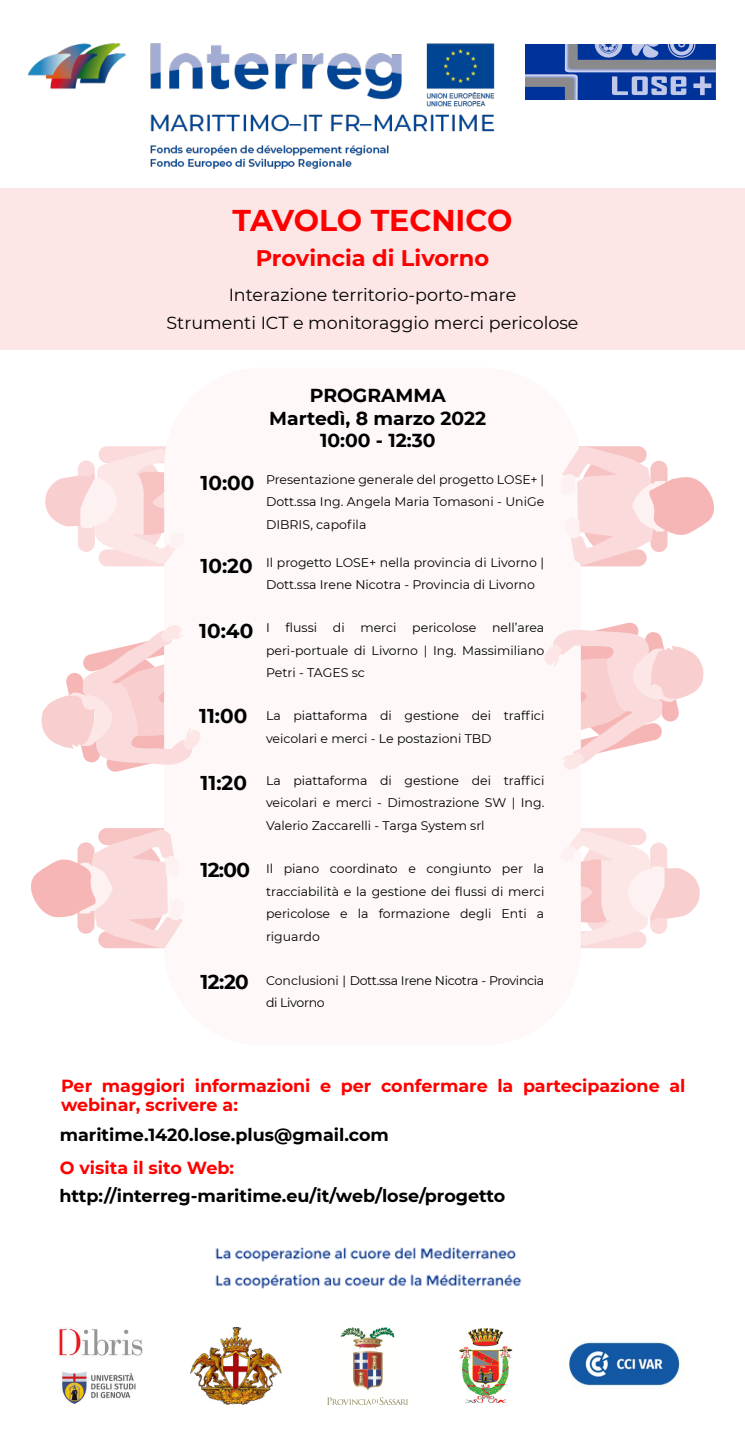
<style>
.page{position:relative;width:745px;height:1442px;background:#fff}
.page>*{position:absolute;margin:0;border:0;box-sizing:border-box;transform-origin:0 0}
.t1{font:700 30px "Montserrat";color:#f00}
.t2{font:700 22.5px "Montserrat";color:#f00}
.t3{font:700 20px "Montserrat";color:#000}
.t4{font:700 18.75px/22.5px "Montserrat";color:#000;text-align:center}
.t5{font:700 17.5px/19px "Montserrat";color:#f00}
.t6{font:700 17.5px "Montserrat";color:#010000}
.t7{font:17.5px/27.5px "Montserrat";color:#000;text-align:center}
.t8{font:12.5px/22.5px "Montserrat";color:#000;text-align:justify}
.t9{font:12.5px/22.5px "Montserrat";letter-spacing:-.025em;color:#000}
.s1{font-weight:700;font-size:20px}
</style>
<div class="page">
<svg style="left:31px;top:446px;width:683px;height:503px"></svg>
<div style="left:0;top:189px;width:744px;height:161px;background:#fce6e6"></div>
<img style="left:0;top:43px;width:527px;height:146px">
<img style="left:525px;top:44px;width:189px;height:56px">
<img style="left:57px;top:1327px;width:86px;height:77px">
<img style="left:190px;top:1327px;width:91px;height:77px">
<img style="left:328px;top:1327px;width:79px;height:77px">
<img style="left:459px;top:1328px;width:53px;height:75px">
<img style="left:567px;top:1342px;width:113px;height:46px">
<img style="left:215px;top:1247px;width:307px;height:42px">
<h1 class="t1" style="left:232px;top:199px;width:281px">TAVOLO TECNICO</h1>
<h2 class="t2" style="left:255px;top:242px;width:235px">Provincia di Livorno</h2>
<h3 class="t7" style="left:166px;top:281px;width:413px">Interazione territorio-porto-mare<br>Strumenti ICT e monitoraggio merci pericolose</h3>
<h3 class="t4" style="left:269px;top:383px;width:218px">PROGRAMMA<br>Martedì, 8 marzo 2022<br>10:00 - 12:30</h3>
<p class="t8" style="left:266px;top:468px;width:280px;text-indent:-65px"><span class="s1">10:00</span> Presentazione generale del progetto LOSE+ | Dott.ssa Ing. Angela Maria Tomasoni - UniGe DIBRIS, capofila</p>
<p class="t8" style="left:266px;top:550px;width:279px;text-indent:-65px"><span class="s1">10:20</span> Il progetto LOSE+ nella provincia di Livorno |<br>Dott.ssa Irene Nicotra - Provincia di Livorno</p>
<h3 class="t3" style="left:199px;top:616px;width:72px">10:40 <sup>I</sup></h3>
<p class="t8" style="left:285px;top:616px;width:33px">flussi</p>
<p class="t8" style="left:332px;top:616px;width:13px">di</p>
<p class="t8" style="left:360px;top:616px;width:38px">merci</p>
<p class="t8" style="left:412px;top:616px;width:65px">pericolose</p>
<p class="t8" style="left:266px;top:616px;width:280px;text-indent:226px">nell’area peri-portuale di Livorno | Ing. Massimiliano Petri - TAGES sc</p>
<p class="t8" style="left:266px;top:704px;width:280px;text-indent:-67px"><span class="s1">11:00</span> La piattaforma di gestione dei traffici veicolari e merci - Le postazioni TBD</p>
<p class="t8" style="left:266px;top:768px;width:280px;text-indent:-65px"><span class="s1">11:20</span> La piattaforma di gestione dei traffici veicolari e merci - Dimostrazione SW | Ing.<br>Valerio Zaccarelli - Targa System srl</p>
<p class="t8" style="left:266px;top:857px;width:280px;text-indent:-65px"><span class="s1">12:00</span> Il piano coordinato e congiunto per la tracciabilità e la gestione dei flussi di merci pericolose e la formazione degli Enti a riguardo</p>
<p class="t9" style="left:266px;top:968px;width:280px;text-indent:-65px"><span class="s1">12:20</span> Conclusioni | Dott.ssa Irene Nicotra - Provincia di Livorno</p>
<h3 class="t5" style="left:61px;top:1075px;width:625px">Per maggiori informazioni e per confermare la partecipazione al webinar, scrivere a:</h3>
<h3 class="t6" style="left:60px;top:1122px;width:330px">maritime.1420.lose.plus@gmail.com</h3>
<h3 class="t5" style="left:60px;top:1158px;width:176px">O visita il sito Web:</h3>
<h3 class="t6" style="left:59px;top:1183px;width:447px">http://interreg-maritime.eu/it/web/lose/progetto</h3>
</div>
